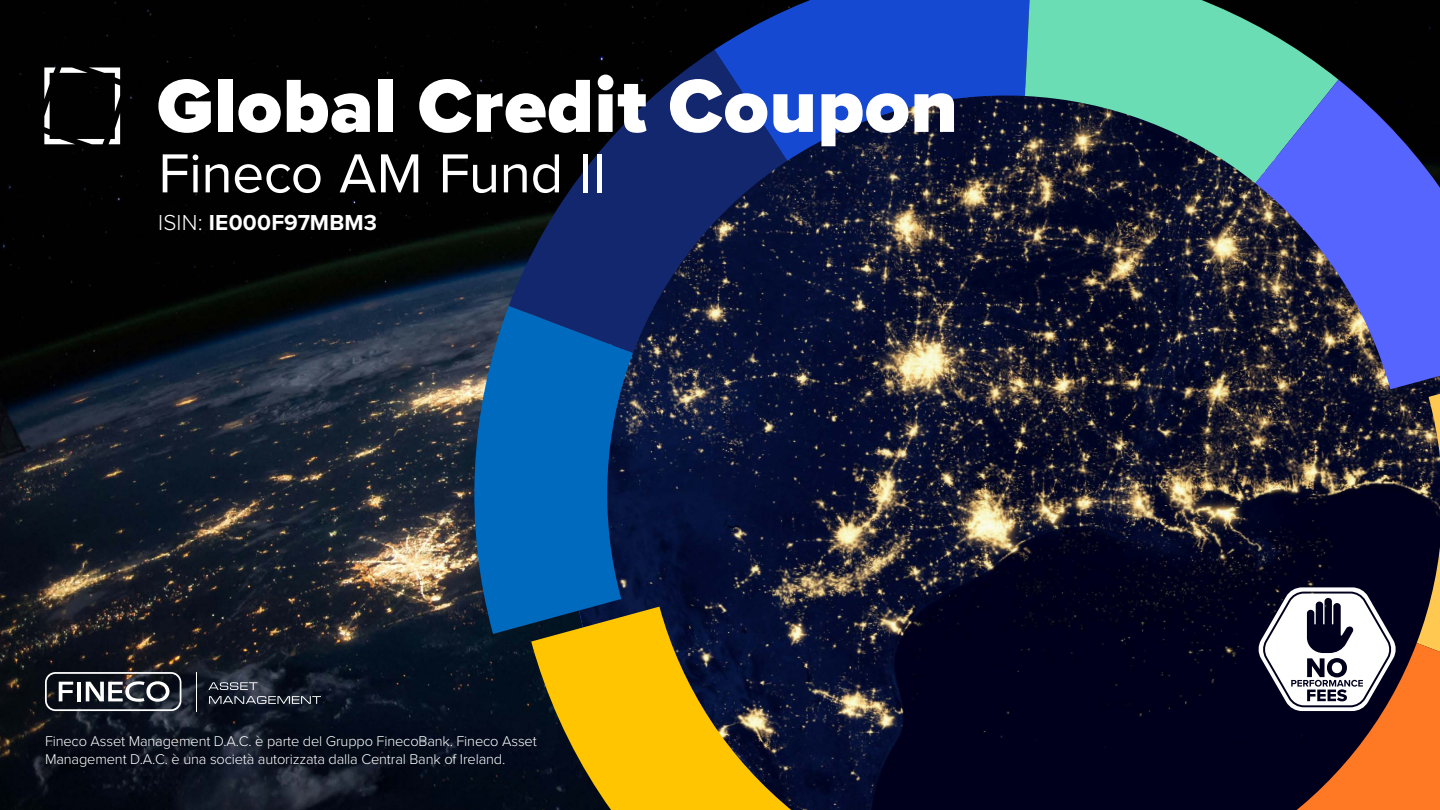
<style>
.page{position:relative;width:1440px;height:810px;background:#fff}
.page>*{position:absolute;margin:0;border:0;box-sizing:border-box;transform-origin:0 0}
.t1{font:900 78px "Proxima Nova";letter-spacing:.01em;color:#fff}
.t2{font:57px "Proxima Nova";letter-spacing:-.01em;color:#fff}
.t3{font:700 22.5px "Proxima Nova";letter-spacing:.01em;color:#fff}
.t4{font:300 14.62px/17.5px "Proxima Nova";letter-spacing:-.01em;color:#fff}
.s1{font-weight:300}
</style>
<div class="page">
<img style="left:0;top:0;width:1440px;height:810px">
<img style="left:633px;top:70px;width:807px;height:740px">
<svg style="left:464px;top:306px;width:169px;height:328px;background:#095b9f"></svg>
<svg style="left:509px;top:50px;width:278px;height:303px;background:#0d1c47"></svg>
<svg style="left:714px;top:0;width:311px;height:161px;background:#14389e"></svg>
<svg style="left:1025px;top:0;width:313px;height:183px;background:#4a927e"></svg>
<svg style="left:1255px;top:80px;width:185px;height:309px;background:#4858ac"></svg>
<svg style="left:531px;top:607px;width:263px;height:203px;background:#8e7418"></svg>
<svg style="left:44px;top:67px;width:76px;height:77px;background:#2c2c2c"></svg>
<hr style="left:196px;top:672px;width:1px;height:39px;background:#fff">
<svg style="left:208px;top:682px;width:50px;height:8px"></svg>
<svg style="left:209px;top:696px;width:112px;height:8px"></svg>
<svg style="left:45px;top:672px;width:136px;height:39px"></svg>
<svg style="left:1258px;top:362px;width:182px;height:448px;background:#554042"></svg>
<h1 class="t1" style="left:157px;top:48px;width:802px">Global Credit Coupon</h1>
<h2 class="t2" style="left:158px;top:131px;width:450px">Fineco AM Fund II</h2>
<h3 class="t3" style="left:158px;top:206px;width:220px"><span class="s1">ISIN:</span> IE000F97MBM3</h3>
<p class="t4" style="left:45px;top:732px;width:493px">Fineco Asset Management D.A.C. è parte del Gruppo FinecoBank. Fineco Asset<br>Management D.A.C. è una società autorizzata dalla Central Bank of Ireland.</p>
</div>
